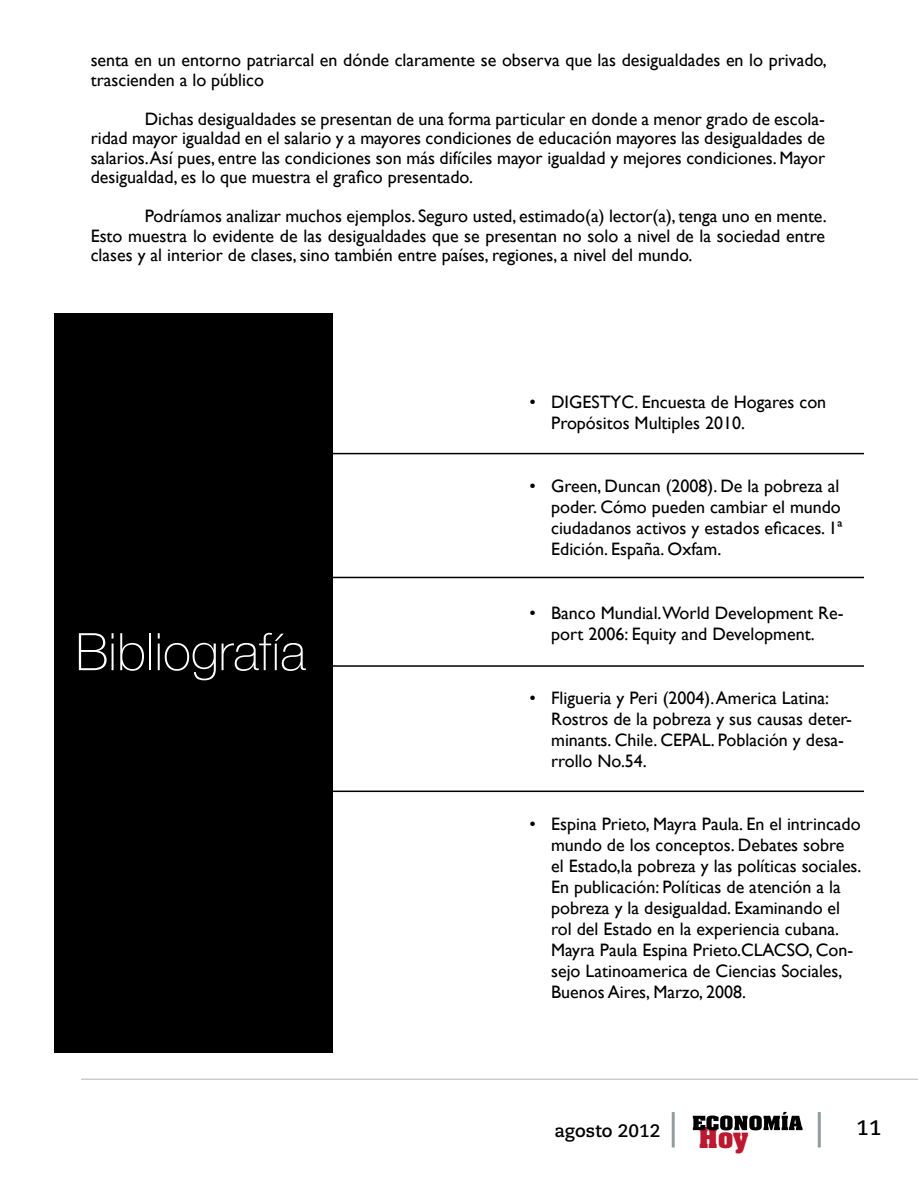
<style>
.page{position:relative;width:918px;height:1188px;background:#fff}
.page>*{position:absolute;margin:0;border:0;box-sizing:border-box;transform-origin:0 0}
.t1{font:100 51.75px "Helve Nue";color:#fff}
.t2{font:700 24.45px "Aachen";color:#bc1930}
.t3{font:700 21px "Caecilia LT Std";color:#000}
.t4{font:18px/21px "Gill Sans";color:#000}
.t5{font:700 18px "Caecilia LT Std";color:#000}
</style>
<div class="page">
<svg style="left:693px;top:1112px;width:110px;height:18px"></svg>
<hr style="left:672px;top:1112px;width:3px;height:36px;background:#959c9d">
<hr style="left:818px;top:1112px;width:3px;height:36px;background:#959c9d">
<hr style="left:81px;top:1078px;width:837px;height:2px;background:#959c9d">
<div style="left:54px;top:313px;width:279px;height:740px;background:#000"></div>
<hr style="left:313px;top:453px;width:551px;height:1px;background:#000">
<hr style="left:313px;top:577px;width:551px;height:1px;background:#000">
<hr style="left:313px;top:665px;width:551px;height:2px;background:#000">
<hr style="left:313px;top:791px;width:551px;height:1px;background:#000">
<p class="t4" style="left:91px;top:51px;width:738px;line-height:19.5px">senta en un entorno patriarcal en dónde claramente se observa que las desigualdades en lo privado, trascienden a lo público</p>
<p class="t4" style="left:91px;top:109px;width:736px;line-height:19.5px;text-align:justify;text-indent:54px">Dichas desigualdades se presentan de una forma particular en donde a menor grado de escola&shy;ridad mayor igualdad en el salario y a mayores condiciones de educación mayores las desigualdades de salarios. Así pues, entre las condiciones son más difíciles mayor igualdad y mejores condiciones. Mayor desigualdad, es lo que muestra el grafico presentado.</p>
<p class="t4" style="left:91px;top:207px;width:738px;line-height:19.5px;text-align:justify;text-indent:54px">Podríamos analizar muchos ejemplos. Seguro usted, estimado(a) lector(a), tenga uno en mente.<br>Esto muestra lo evidente de las desigualdades que se presentan no solo a nivel de la sociedad entre clases y al interior de clases, sino también entre países, regiones, a nivel del mundo.</p>
<p class="t4" style="left:551px;top:391px;width:277px;text-indent:-22px">• DIGESTYC. Encuesta de Hogares con<br>Propósitos Multiples 2010.</p>
<h1 class="t1" style="left:76px;top:620px;width:232px">Bibliografía</h1>
<p class="t4" style="left:551px;top:476px;width:293px;text-indent:-22px">• Green, Duncan (2008). De la pobreza al poder. Cómo pueden cambiar el mundo ciudadanos activos y estados eficaces. 1ª Edición. España. Oxfam.</p>
<p class="t4" style="left:530px;top:603px;width:315px;text-align:center">• Banco Mundial.World Development Re&shy;port 2006: Equity and Development.</p>
<p class="t4" style="left:551px;top:687px;width:302px;text-indent:-22px">• Fligueria y Peri (2004). America Latina:<br>Rostros de la pobreza y sus causas deter&shy;minants. Chile. CEPAL. Población y desa&shy;rrollo No.54.</p>
<p class="t4" style="left:551px;top:814px;width:312px;text-indent:-22px">• Espina Prieto, Mayra Paula. En el intrincado mundo de los conceptos. Debates sobre el Estado,la pobreza y las políticas sociales.<br>En publicación: Políticas de atención a la pobreza y la desigualdad. Examinando el rol del Estado en la experiencia cubana.<br>Mayra Paula Espina Prieto.CLACSO, Con&shy;sejo Latinoamerica de Ciencias Sociales, Buenos Aires, Marzo, 2008.</p>
<p class="t5" style="left:554px;top:1121px;width:108px">agosto 2012</p>
<h2 class="t2" style="left:699px;top:1120px;width:51px">Hoy</h2>
<p class="t3" style="left:857px;top:1116px;width:26px">11</p>
</div>
